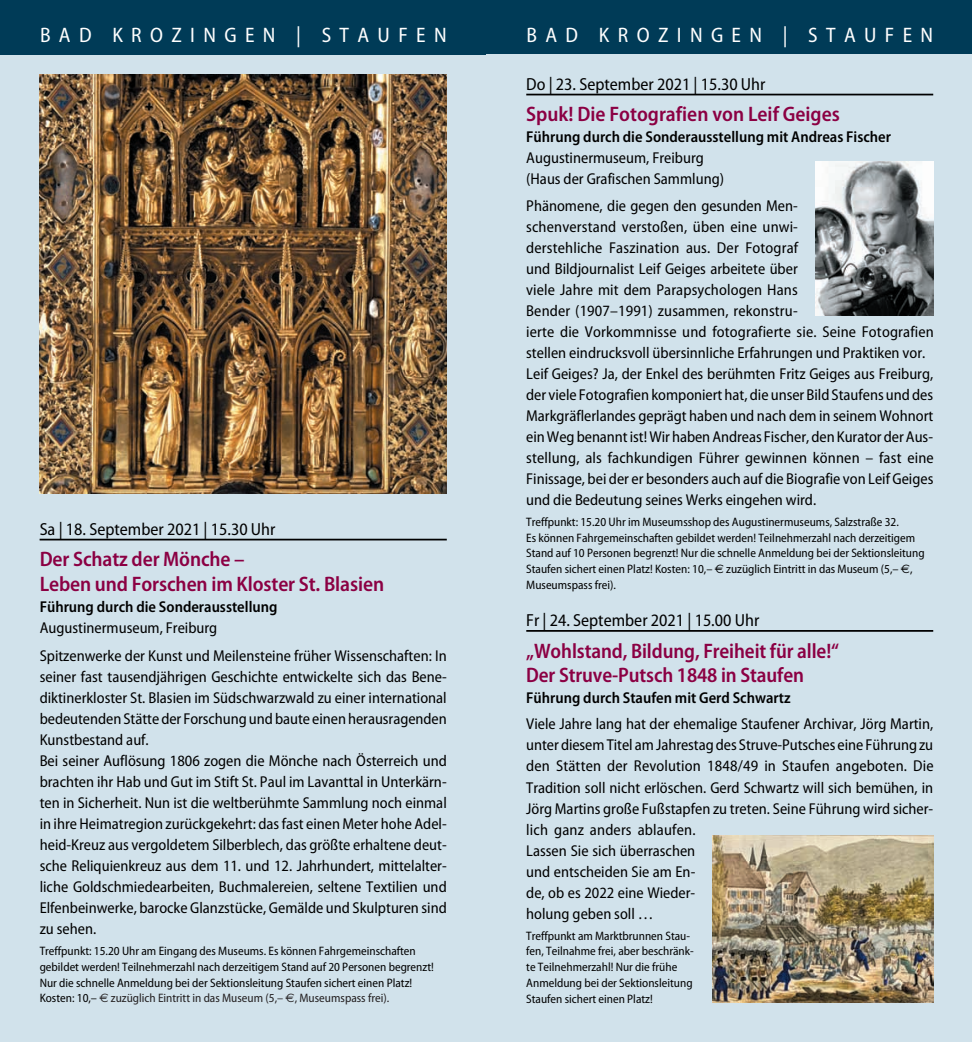
<style>
.page{position:relative;width:972px;height:1042px;background:#fff}
.page>*{position:absolute;margin:0;border:0;box-sizing:border-box;transform-origin:0 0}
.t1{font:600 semi-condensed 21px/24.5px "Myriad Pro";letter-spacing:-.005em;color:#8b0043}
.t2{font:semi-condensed 21px "Myriad Pro";letter-spacing:.4em;color:#fff}
.t3{font:semi-condensed 17.5px "Myriad Pro";color:#000}
.t4{font:semi-condensed 15.75px/21px "Myriad Pro";color:#000}
.t5{font:600 semi-condensed 15.75px "Myriad Pro";color:#000}
.t6{font:semi-condensed 12.25px/15.8px "Myriad Pro";color:#000}
.s1{font-family:"Euro Sans";font-stretch:normal;color:#231f20}
.s2{color:#231f20}
.s3{font-family:"Euro Sans";font-stretch:normal}
</style>
<div class="page">
<div style="left:0;top:55px;width:486px;height:986px;background:#d1e2eb"></div>
<div style="left:0;top:0;width:971px;height:55px;background:#003b57"></div>
<div style="left:486px;top:55px;width:485px;height:986px;background:#d1e2eb"></div>
<hr style="left:40px;top:538px;width:406px;height:2px;background:#000">
<hr style="left:526px;top:94px;width:407px;height:1px;background:#000">
<img style="left:815px;top:161px;width:118px;height:154px">
<hr style="left:526px;top:630px;width:407px;height:1px;background:#000">
<img style="left:712px;top:835px;width:221px;height:167px">
<img style="left:40px;top:74px;width:406px;height:419px">
<h1 class="t2" style="left:40px;top:27px;width:408px">BAD KROZINGEN | STAUFEN</h1>
<p class="t3" style="left:40px;top:522px;width:237px">Sa | 18. September 2021 | 15.30 Uhr</p>
<h1 class="t1" style="left:40px;top:548px;width:346px">Der Schatz der Mönche –<br>Leben und Forschen im Kloster St. Blasien</h1>
<p class="t5" style="left:40px;top:600px;width:239px">Führung durch die Sonderausstellung</p>
<p class="t4" style="left:40px;top:615px;width:408px;line-height:28px">Augustinermuseum, Freiburg<br>Spitzenwerke der Kunst und Meilensteine früher Wissenschaften: In</p>
<p class="t4" style="left:40px;top:667px;width:408px">seiner fast tausendjährigen Geschichte entwickelte sich das Bene&shy;diktinerkloster St. Blasien im Südschwarzwald zu einer international bedeutenden Stätte der Forschung und baute einen herausragenden Kunstbestand auf.<br>Bei seiner Auflösung 1806 zogen die Mönche nach Österreich und brachten ihr Hab und Gut im Stift St. Paul im Lavanttal in Unterkärn&shy;ten in Sicherheit. Nun ist die weltberühmte Sammlung noch einmal in ihre Heimatregion zurückgekehrt: das fast einen Meter hohe Adel&shy;heid-Kreuz aus vergoldetem Silberblech, das größte erhaltene deut&shy;sche Reliquienkreuz aus dem 11. und 12. Jahrhundert, mittelalter&shy;liche Goldschmiedearbeiten, Buchmalereien, seltene Textilien und Elfenbeinwerke, barocke Glanzstücke, Gemälde und Skulpturen sind zu sehen.</p>
<p class="t6" style="left:40px;top:944px;width:395px">Treffpunkt: 15.20 Uhr am Eingang des Museums. Es können Fahrgemeinschaften gebildet werden! Teilnehmerzahl nach derzeitigem Stand auf 20 Personen begrenzt!<br>Nur die schnelle Anmeldung bei der Sektionsleitung Staufen sichert einen Platz!<br>Kosten: 10,– <span class="s1">€</span> <span class="s2">zuzüglich Eintritt in das Museum (5,–</span> <span class="s1">€</span><span class="s2">, Museumspass frei).</span></p>
<h1 class="t2" style="left:526px;top:27px;width:408px">BAD KROZINGEN | STAUFEN</h1>
<p class="t3" style="left:526px;top:77px;width:241px">Do | 23. September 2021 | 15.30 Uhr</p>
<h1 class="t1" style="left:526px;top:104px;width:315px">Spuk! Die Fotografien von Leif Geiges</h1>
<p class="t5" style="left:526px;top:131px;width:366px">Führung durch die Sonderausstellung mit Andreas Fischer</p>
<p class="t4" style="left:526px;top:149px;width:199px">Augustinermuseum, Freiburg (Haus der Grafischen Sammlung)</p>
<p class="t4" style="left:526px;top:196px;width:409px">Phänomene, die gegen den gesunden Men-<br>schenverstand verstoßen, üben eine unwi-<br>derstehliche Faszination aus. Der Fotograf<br>und Bildjournalist Leif Geiges arbeitete über<br>viele Jahre mit dem Parapsychologen Hans<br>Bender (1907–1991) zusammen, rekonstru-<br>ierte die Vorkommnisse und fotografierte sie. Seine Fotografien stellen eindrucksvoll übersinnliche Erfahrungen und Praktiken vor.<br>Leif Geiges? Ja, der Enkel des berühmten Fritz Geiges aus Freiburg, der viele Fotografien komponiert hat, die unser Bild Staufens und des Markgräflerlandes geprägt haben und nach dem in seinem Wohnort ein Weg benannt ist! Wir haben Andreas Fischer, den Kurator der Aus&shy;stellung, als fachkundigen Führer gewinnen können – fast eine Finissage, bei der er besonders auch auf die Biografie von Leif Geiges und die Bedeutung seines Werks eingehen wird.</p>
<p class="t6" style="left:526px;top:515px;width:400px">Treffpunkt: 15.20 Uhr im Museumsshop des Augustinermuseums, Salzstraße 32.<br>Es können Fahrgemeinschaften gebildet werden! Teilnehmerzahl nach derzeitigem Stand auf 10 Personen begrenzt! Nur die schnelle Anmeldung bei der Sektionsleitung Staufen sichert einen Platz! Kosten: 10,– <span class="s3">€</span> zuzüglich Eintritt in das Museum (5,– <span class="s3">€</span>, Museumspass frei).</p>
<p class="t3" style="left:526px;top:613px;width:234px">Fr | 24. September 2021 | 15.00 Uhr</p>
<h1 class="t1" style="left:526px;top:640px;width:314px">„Wohlstand, Bildung, Freiheit für alle!“<br>Der Struve-Putsch 1848 in Staufen</h1>
<p class="t5" style="left:526px;top:692px;width:266px">Führung durch Staufen mit Gerd Schwartz</p>
<p class="t4" style="left:526px;top:715px;width:409px">Viele Jahre lang hat der ehemalige Staufener Archivar, Jörg Martin, unter diesem Titel am Jahrestag des Struve-Putsches eine Führung zu den Stätten der Revolution 1848/49 in Staufen angeboten. Die Tradition soll nicht erlöschen. Gerd Schwartz will sich bemühen, in Jörg Martins große Fußstapfen zu treten. Seine Führung wird sicher&shy;lich ganz anders ablaufen.<br>Lassen Sie sich überraschen<br>und entscheiden Sie am En-<br>de, ob es 2022 eine Wieder-<br>holung geben soll …</p>
<p class="t6" style="left:526px;top:928px;width:169px">Treffpunkt am Marktbrunnen Stau&shy;fen, Teilnahme frei, aber beschränk&shy;te Teilnehmerzahl! Nur die frühe Anmeldung bei der Sektionsleitung Staufen sichert einen Platz!</p>
</div>
